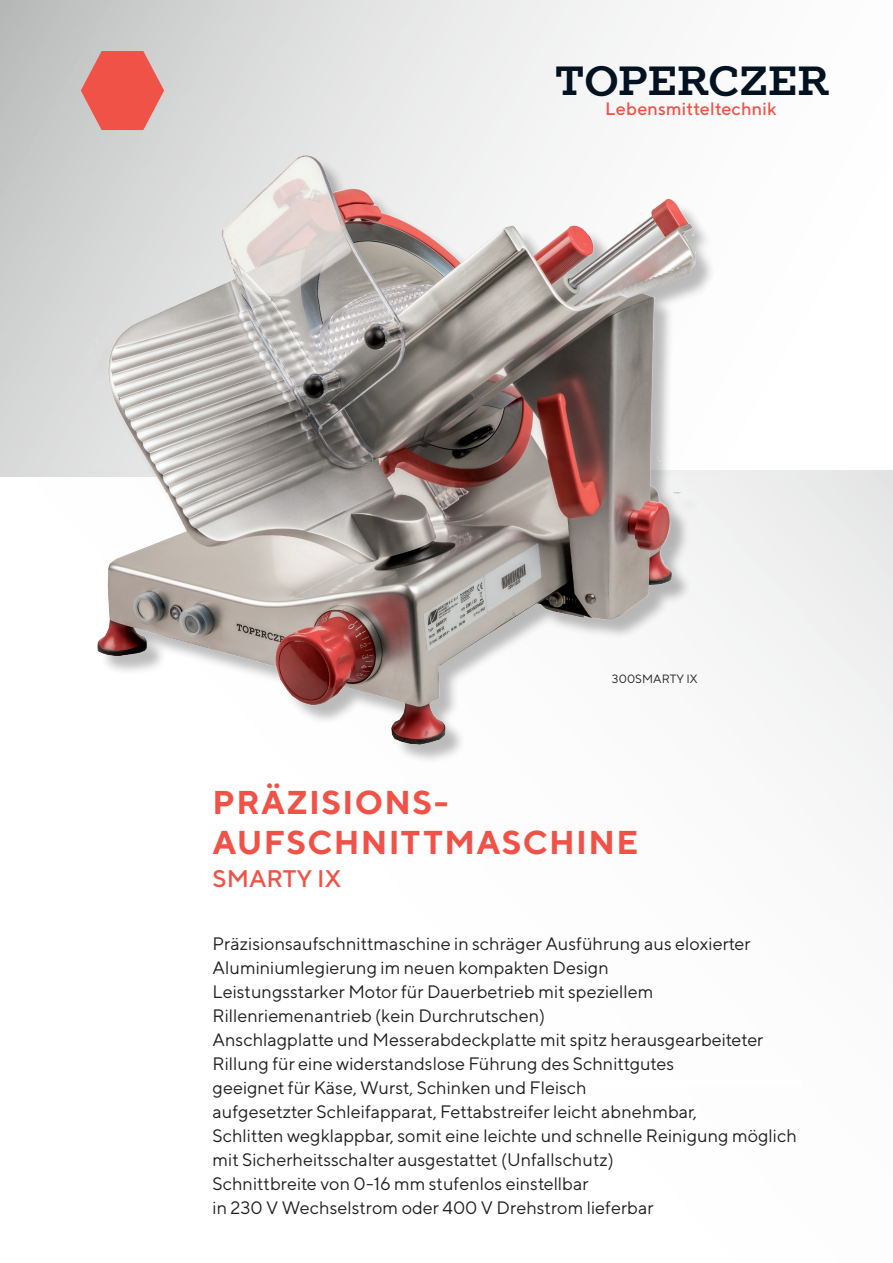
<style>
.page{position:relative;width:893px;height:1263px;background:#fff}
.page>*{position:absolute;margin:0;border:0;box-sizing:border-box;transform-origin:0 0}
.t1{font:700 40.5px "TT Slabs";color:#021221}
.t2{font:700 33px/39.6px "TT Norms";letter-spacing:.04em;color:#f05248}
.t3{font:500 24px "TT Norms";color:#f05248}
.t4{font:18px/24px "TT Norms";color:#231f20}
.t5{font:500 18px "TT Norms";letter-spacing:.01em;color:#f05248}
.t6{font:12px "TT Norms";letter-spacing:.005em;color:#231f20}
</style>
<div class="page">
<div style="left:0;top:0;width:893px;height:477px;background:linear-gradient(to right,#c9caca,#fff)"></div>
<div style="left:0;top:470px;width:893px;height:792px;background:#fff"></div>
<svg style="left:81px;top:51px;width:83px;height:79px;background:#e77069"></svg>
<div style="left:92px;top:158px;width:630px;height:606px;background:#fcfcfc"></div>
<img style="left:85px;top:139px;width:625px;height:618px">
<h1 class="t1" style="left:555px;top:53px;width:276px">TOPERCZER</h1>
<p class="t5" style="left:605px;top:98px;width:173px">Lebensmitteltechnik</p>
<p class="t6" style="left:612px;top:671px;width:87px">300SMARTY IX</p>
<h2 class="t2" style="left:213px;top:782px;width:427px">PRÄZISIONS-<br>AUFSCHNITTMASCHINE</h2>
<h3 class="t3" style="left:213px;top:864px;width:130px">SMARTY IX</h3>
<p class="t4" style="left:213px;top:931px;width:586px">Präzisionsaufschnittmaschine in schräger Ausführung aus eloxierter Aluminiumlegierung im neuen kompakten Design<br>Leistungsstarker Motor für Dauerbetrieb mit speziellem Rillenriemenantrieb (kein Durchrutschen)<br>Anschlagplatte und Messerabdeckplatte mit spitz herausgearbeiteter Rillung für eine widerstandslose Führung des Schnittgutes<br>geeignet für Käse, Wurst, Schinken und Fleisch<br>aufgesetzter Schleifapparat, Fettabstreifer leicht abnehmbar,<br>Schlitten wegklappbar, somit eine leichte und schnelle Reinigung möglich mit Sicherheitsschalter ausgestattet (Unfallschutz)<br>Schnittbreite von 0-16 mm stufenlos einstellbar<br>in 230 V Wechselstrom oder 400 V Drehstrom lieferbar</p>
</div>
